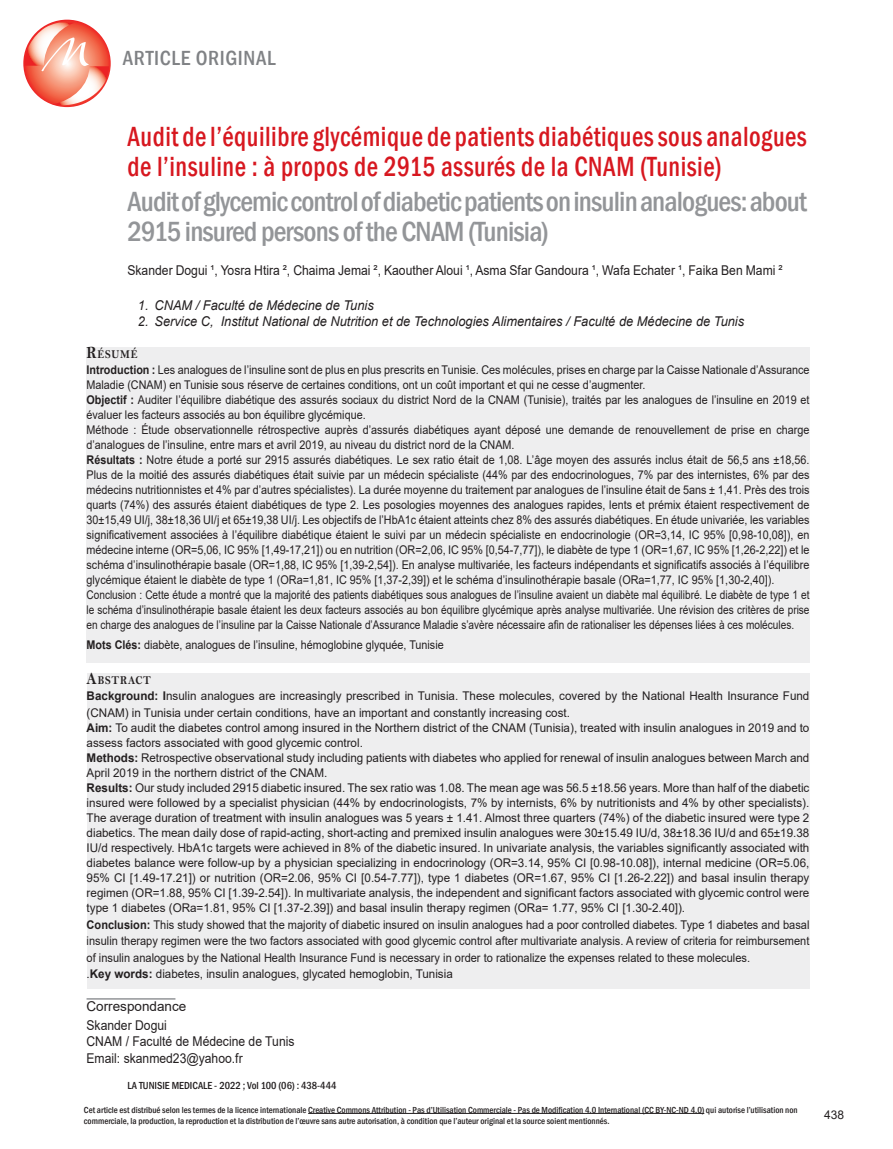
<style>
.page{position:relative;width:893px;height:1149px;background:#fff}
.page>*{position:absolute;margin:0;border:0;box-sizing:border-box;transform-origin:0 0}
.t1{font:500 condensed 28.5px/30px "Franklin Gothic";letter-spacing:.02em;color:#d7171f;scale:.89 1}
.t2{font:500 condensed 28.5px/30px "Franklin Gothic";letter-spacing:-.03em;color:#939598}
.t3{font:500 condensed 21px "Franklin Gothic";letter-spacing:.03em;color:#808285}
.t4{font:13.5px "Arial";color:#231f20;scale:.9 1}
.t5{font:italic 13.5px "Arial";color:#231f20;scale:.95 1}
.t6{font:13.5px "Arial";color:#231f20}
.t7{font:12px/15px "Arial";color:#231f20;scale:.9 1}
.t8{font:12px/15px "Arial";color:#231f20}
.t9{font:12px/15px "Arial";color:#231f20;text-align:justify;scale:.84 1}
.t10{font:12px/16.5px "Arial";color:#231f20;text-align:justify;scale:.92 1}
.t11{font:12px "Bell MT Bold";letter-spacing:.07em;color:#231f20;scale:.87 1}
.t12{font:500 condensed 10.5px "Franklin Gothic";color:#231f20}
.t13{font:500 condensed 9px/10.8px "Franklin Gothic";color:#231f20}
.s1{font-size:17.1px}
.s2{font-weight:700}
</style>
<div class="page">
<hr style="left:87px;top:997px;width:88px;height:2px;background:#939598">
<svg style="left:23px;top:20px;width:88px;height:87px"></svg>
<svg style="left:24px;top:23px;width:85px;height:82px"></svg>
<hr style="left:308px;top:1112px;width:396px;height:1px;background:#231f20">
<div style="left:87px;top:346px;width:723px;height:316px;background:#eeeeef"></div>
<div style="left:87px;top:672px;width:722px;height:316px;background:#eeeeef"></div>
<p class="t3" style="left:123px;top:44px;width:155px">ARTICLE ORIGINAL</p>
<p class="t1" style="left:128px;top:122px;width:765px">Audit de l’équilibre glycémique de patients diabétiques sous analogues de l’insuline : à propos de 2915 assurés de la CNAM (Tunisie)</p>
<p class="t2" style="left:128px;top:186px;width:681px">Audit of glycemic control of diabetic patients on insulin analogues: about<br>2915 insured persons of the CNAM (Tunisia)</p>
<p class="t4" style="left:127px;top:261px;width:729px">Skander Dogui ¹, Yosra Htira ², Chaima Jemai ², Kaouther Aloui ¹, Asma Sfar Gandoura ¹, Wafa Echater ¹, Faika Ben Mami ²</p>
<p class="t5" style="left:138px;top:296px;width:250px">1. CNAM / Faculté de Médecine de Tunis</p>
<p class="t5" style="left:138px;top:313px;width:640px">2. Service C, Institut National de Nutrition et de Technologies Alimentaires / Faculté de Médecine de Tunis</p>
<p class="t11" style="left:87px;top:347px;width:60px"><span class="s1">R</span>ÉSUMÉ</p>
<p class="t7" style="left:87px;top:362px;width:805px"><span class="s2">Introduction :</span> Les analogues de l’insuline sont de plus en plus prescrits en Tunisie. Ces molécules, prises en charge par la Caisse Nationale d’Assurance<br>Maladie (CNAM) en Tunisie sous réserve de certaines conditions, ont un coût important et qui ne cesse d’augmenter.</p>
<p class="t7" style="left:87px;top:392px;width:805px"><span class="s2">Objectif :</span> Auditer l’équilibre diabétique des assurés sociaux du district Nord de la CNAM (Tunisie), traités par les analogues de l’insuline en 2019 et évaluer les facteurs associés au bon équilibre glycémique.</p>
<p class="t7" style="left:87px;top:422px;width:805px">Méthode : Étude observationnelle rétrospective auprès d’assurés diabétiques ayant déposé une demande de renouvellement de prise en charge d’analogues de l’insuline, entre mars et avril 2019, au niveau du district nord de la CNAM.</p>
<p class="t7" style="left:87px;top:452px;width:805px;text-align:justify"><span class="s2">Résultats :</span> Notre étude a porté sur 2915 assurés diabétiques. Le sex ratio était de 1,08. L’âge moyen des assurés inclus était de 56,5 ans ±18,56.<br>Plus de la moitié des assurés diabétiques était suivie par un médecin spécialiste (44% par des endocrinologues, 7% par des internistes, 6% par des médecins nutritionnistes et 4% par d’autres spécialistes). La durée moyenne du traitement par analogues de l’insuline était de 5ans ± 1,41. Près des trois quarts (74%) des assurés étaient diabétiques de type 2. Les posologies moyennes des analogues rapides, lents et prémix étaient respectivement de 30±15,49 UI/j, 38±18,36 UI/j et 65±19,38 UI/j. Les objectifs de l’HbA1c étaient atteints chez 8% des assurés diabétiques. En étude univariée, les variables significativement associées à l’équilibre diabétique étaient le suivi par un médecin spécialiste en endocrinologie (OR=3,14, IC 95% [0,98-10,08]), en médecine interne (OR=5,06, IC 95% [1,49-17,21]) ou en nutrition (OR=2,06, IC 95% [0,54-7,77]), le diabète de type 1 (OR=1,67, IC 95% [1,26-2,22]) et le schéma d’insulinothérapie basale (OR=1,88, IC 95% [1,39-2,54]). En analyse multivariée, les facteurs indépendants et significatifs associés à l’équilibre glycémique étaient le diabète de type 1 (ORa=1,81, IC 95% [1,37-2,39]) et le schéma d’insulinothérapie basale (ORa=1,77, IC 95% [1,30-2,40]).</p>
<p class="t9" style="left:87px;top:587px;width:862px">Conclusion : Cette étude a montré que la majorité des patients diabétiques sous analogues de l’insuline avaient un diabète mal équilibré. Le diabète de type 1 et le schéma d’insulinothérapie basale étaient les deux facteurs associés au bon équilibre glycémique après analyse multivariée. Une révision des critères de prise en charge des analogues de l’insuline par la Caisse Nationale d’Assurance Maladie s’avère nécessaire afin de rationaliser les dépenses liées à ces molécules.</p>
<p class="t7" style="left:87px;top:637px;width:398px"><span class="s2">Mots Clés:</span> diabète, analogues de l’insuline, hémoglobine glyquée, Tunisie</p>
<p class="t11" style="left:87px;top:672px;width:75px"><span class="s1">A</span>BSTRACT</p>
<p class="t8" style="left:87px;top:687px;width:724px;line-height:16.5px"><span class="s2">Background: I</span>nsulin analogues are increasingly prescribed in Tunisia. These molecules, covered by the National Health Insurance Fund (CNAM) in Tunisia under certain conditions, have an important and constantly increasing cost.</p>
<p class="t8" style="left:87px;top:720px;width:724px"><span class="s2">Aim:</span> To audit the diabetes control among insured in the Northern district of the CNAM (Tunisia), treated with insulin analogues in 2019 and to assess factors associated with good glycemic control.</p>
<p class="t8" style="left:87px;top:750px;width:724px"><span class="s2">Methods:</span> Retrospective observational study including patients with diabetes who applied for renewal of insulin analogues between March and<br>April 2019 in the northern district of the CNAM.</p>
<p class="t8" style="left:87px;top:780px;width:724px;text-align:justify"><span class="s2">Results:</span> Our study included 2915 diabetic insured. The sex ratio was 1.08. The mean age was 56.5 ±18.56 years. More than half of the diabetic insured were followed by a specialist physician (44% by endocrinologists, 7% by internists, 6% by nutritionists and 4% by other specialists).<br>The average duration of treatment with insulin analogues was 5 years ± 1.41. Almost three quarters (74%) of the diabetic insured were type 2 diabetics. The mean daily dose of rapid-acting, short-acting and premixed insulin analogues were 30±15.49 IU/d, 38±18.36 IU/d and 65±19.38<br>IU/d respectively. HbA1c targets were achieved in 8% of the diabetic insured. In univariate analysis, the variables significantly associated with diabetes balance were follow-up by a physician specializing in endocrinology (OR=3.14, 95% CI [0.98-10.08]), internal medicine (OR=5.06, 95% CI [1.49-17.21]) or nutrition (OR=2.06, 95% CI [0.54-7.77]), type 1 diabetes (OR=1.67, 95% CI [1.26-2.22]) and basal insulin therapy regimen (OR=1.88, 95% CI [1.39-2.54]). In multivariate analysis, the independent and significant factors associated with glycemic control were type 1 diabetes (ORa=1.81, 95% CI [1.37-2.39]) and basal insulin therapy regimen (ORa= 1.77, 95% CI [1.30-2.40]).</p>
<p class="t10" style="left:87px;top:915px;width:787px"><span class="s2">Conclusion:</span> This study showed that the majority of diabetic insured on insulin analogues had a poor controlled diabetes. Type 1 diabetes and basal insulin therapy regimen were the two factors associated with good glycemic control after multivariate analysis. A review of criteria for reimbursement of insulin analogues by the National Health Insurance Fund is necessary in order to rationalize the expenses related to these molecules.</p>
<p class="t8" style="left:87px;top:966px;width:368px">.<span class="s2">Key words:</span> diabetes, insulin analogues, glycated hemoglobin, Tunisia</p>
<p class="t6" style="left:87px;top:996px;width:101px">Correspondance</p>
<p class="t4" style="left:87px;top:1015px;width:91px">Skander Dogui</p>
<p class="t4" style="left:87px;top:1031px;width:233px">CNAM / Faculté de Médecine de Tunis</p>
<p class="t4" style="left:87px;top:1048px;width:175px">Email: skanmed23@yahoo.fr</p>
<p class="t12" style="left:128px;top:1078px;width:210px">LA TUNISIE MEDICALE - 2022 ; Vol 100 (06) : 438-444</p>
<p class="t13" style="left:84px;top:1103px;width:715px">Cet article est distribué selon les termes de la licence internationale Creative Commons Attribution - Pas d’Utilisation Commerciale - Pas de Modification 4.0 International (CC BY-NC-ND 4.0) qui autorise l’utilisation non commerciale, la production, la reproduction et la distribution de l’œuvre sans autre autorisation, à condition que l’auteur original et la source soient mentionnés.</p>
<p class="t8" style="left:824px;top:1107px;width:22px">438</p>
</div>
